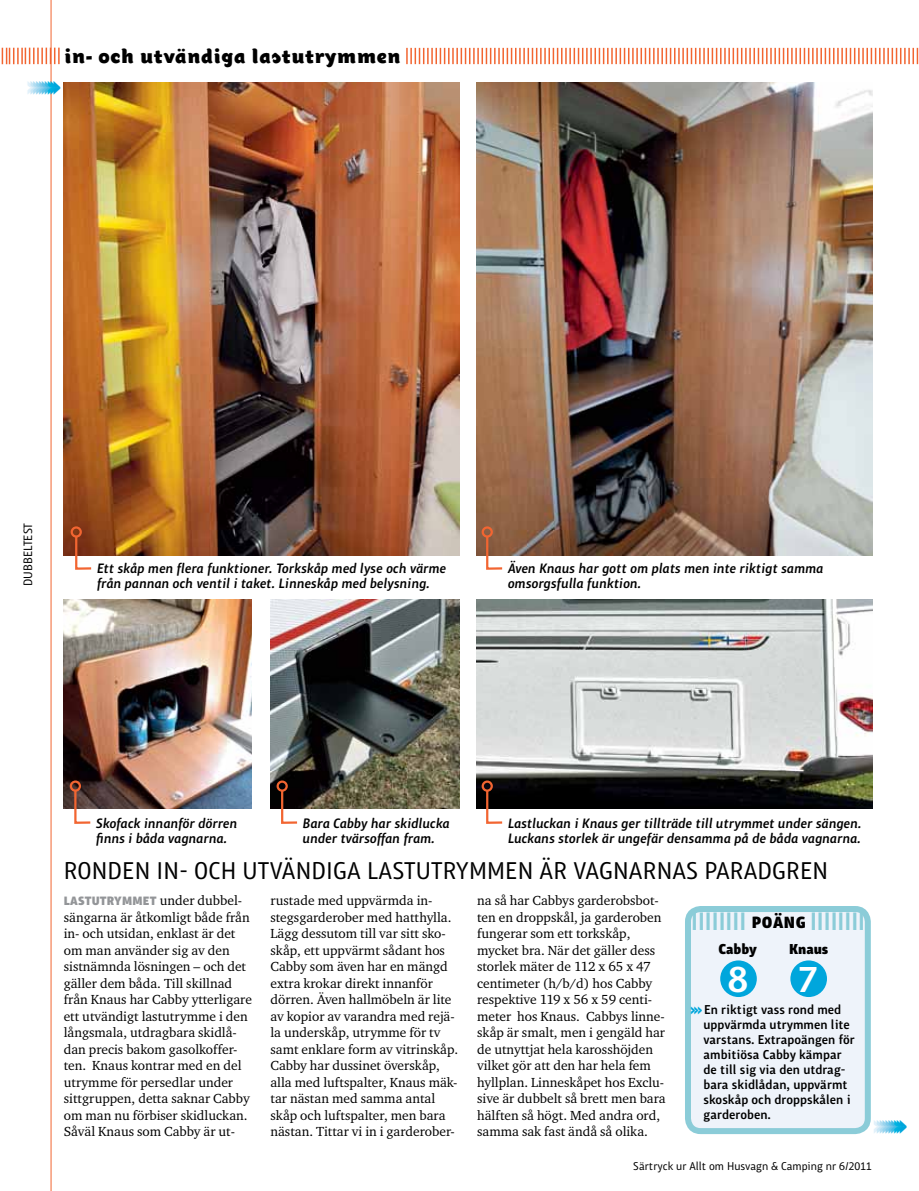
<style>
.page{position:relative;width:919px;height:1191px;background:#fff}
.page>*{position:absolute;margin:0;border:0;box-sizing:border-box;transform-origin:0 0}
.t1{font:500 36.75px "Chino ITC Pro";color:#fff}
.t2{font:500 24.9px "Chino ITC Pro";letter-spacing:-.025em;color:#8bccd8}
.t3{font:900 24.75px "Chino ITC Pro";color:#00a6dc}
.t4{font:24px "Chino ITC Pro";letter-spacing:.005em;color:#000}
.t5{font:900 19.5px "Chino Display ITC Pro";letter-spacing:.03em;color:#000}
.t6{font:900 16.05px "Chino ITC Pro";color:#000}
.t7{font:900 14.25px "Chino ITC Pro";color:#000}
.t8{font:13.5px/16.5px "Charter ITC";color:#000}
.t9{font:italic 500 13.5px/15px "Chino ITC Pro";color:#000}
.t10{font:500 12.75px/15px "Chino ITC Pro";color:#000}
.t11{font:900 12px "Chino ITC Pro";letter-spacing:.02em;color:#939598}
.t12{font:12px "Chino ITC Pro";color:#000}
.t13{font:11.25px "Chino ITC Pro";color:#000}
.s1{font-family:"Charter ITC";font-weight:400;font-size:13.5px;color:#000}
.s2{font-weight:900;font-size:14.25px;color:#00a6dc}
</style>
<div class="page">
<svg style="left:406px;top:48px;width:512px;height:16px"></svg>
<svg style="left:2px;top:48px;width:58px;height:16px"></svg>
<img style="left:64px;top:82px;width:395px;height:473px">
<img style="left:64px;top:600px;width:188px;height:208px">
<img style="left:270px;top:600px;width:189px;height:208px">
<img style="left:476px;top:600px;width:396px;height:208px">
<img style="left:476px;top:82px;width:396px;height:473px">
<svg style="left:74px;top:534px;width:19px;height:36px"></svg>
<div style="left:71px;top:526px;width:11px;height:11px;border:2px solid #f26531;border-radius:50%"></div>
<svg style="left:73px;top:788px;width:20px;height:36px"></svg>
<div style="left:70px;top:780px;width:11px;height:11px;border:2px solid #f26531;border-radius:50%"></div>
<svg style="left:280px;top:788px;width:19px;height:36px"></svg>
<div style="left:276px;top:780px;width:12px;height:11px;border:2px solid #f26531;border-radius:50%"></div>
<svg style="left:485px;top:788px;width:19px;height:36px"></svg>
<div style="left:481px;top:780px;width:12px;height:11px;border:2px solid #f26531;border-radius:50%"></div>
<svg style="left:485px;top:534px;width:19px;height:36px"></svg>
<div style="left:481px;top:526px;width:12px;height:11px;border:2px solid #f26531;border-radius:50%"></div>
<hr style="left:51px;top:0;width:1px;height:1191px;background:#f26531">
<div style="left:688px;top:909px;width:179px;height:222px;background:#eef3fa;border-radius:13px"></div>
<div style="left:685px;top:906px;width:185px;height:228px;border:6px solid #8bccd8;border-radius:13px"></div>
<div style="left:720px;top:960px;width:36px;height:37px;background:#00a6dc;border-radius:50%"></div>
<div style="left:790px;top:960px;width:36px;height:37px;background:#00a6dc;border-radius:50%"></div>
<h3 class="t5" style="left:64px;top:43px;width:338px">in- och utvändiga lastutrymmen</h3>
<h3 class="t3" style="left:53px;top:70px;width:9px">›</h3>
<p class="t12" style="left:21px;top:586px;width:65px;rotate:-90deg">DUBBELTEST</p>
<p class="t9" style="left:97px;top:561px;width:351px">Ett skåp men flera funktioner. Torkskåp med lyse och värme från pannan och ventil i taket. Linneskåp med belysning.</p>
<p class="t9" style="left:507px;top:561px;width:317px">Även Knaus har gott om plats men inte riktigt samma omsorgsfulla funktion.</p>
<p class="t9" style="left:96px;top:815px;width:143px">Skofack innanför dörren finns i båda vagnarna.</p>
<p class="t9" style="left:302px;top:815px;width:149px">Bara Cabby har skidlucka under tvärsoffan fram.</p>
<p class="t9" style="left:507px;top:815px;width:355px">Lastluckan i Knaus ger tillträde till utrymmet under sängen.<br>Luckans storlek är ungefär densamma på de båda vagnarna.</p>
<h3 class="t4" style="left:64px;top:856px;width:765px">RONDEN IN- OCH UTVÄNDIGA LASTUTRYMM EN ÄR VAGNARNAS PARADGREN</h3>
<p class="t11" style="left:64px;top:893px;width:180px">LASTUTRYMMET <span class="s1">under dubbel-</span></p>
<p class="t8" style="left:64px;top:908px;width:190px">sängarna är åtkomligt både från in- och utsidan, enklast är det om man använder sig av den sistnämnda lösningen – och det gäller dem båda. Till skillnad från Knaus har Cabby ytterligare ett utvändigt lastutrymme i den långsmala, utdragbara skidlå&shy;dan precis bakom gasolkoffer&shy;ten. Knaus kontrar med en del utrymme för persedlar under sittgruppen, detta saknar Cabby om man nu förbiser skidluckan.<br>Såväl Knaus som Cabby är ut-</p>
<p class="t8" style="left:270px;top:892px;width:189px">rustade med uppvärmda in&shy;stegsgarderober med hatthylla.<br>Lägg dessutom till var sitt sko&shy;skåp, ett uppvärmt sådant hos<br>Cabby som även har en mängd extra krokar direkt innanför dörren. Även hallmöbeln är lite av kopior av varandra med rejä&shy;la underskåp, utrymme för tv samt enklare form av vitrinskåp.<br>Cabby har dussinet överskåp, alla med luftspalter, Knaus mäk&shy;tar nästan med samma antal skåp och luftspalter, men bara nästan. Tittar vi in i garderober-</p>
<p class="t8" style="left:477px;top:892px;width:190px">na så har Cabbys garderobsbot&shy;ten en droppskål, ja garderoben fungerar som ett torkskåp, mycket bra. När det gäller dess storlek mäter de 112 x 65 x 47 centimeter (h/b/d) hos Cabby respektive 119 x 56 x 59 centi&shy;meter hos Knaus. Cabbys linne&shy;skåp är smalt, men i gengäld har de utnyttjat hela karosshöjden vilket gör att den har hela fem hyllplan. Linneskåpet hos Exclu&shy;sive är dubbelt så brett men bara hälften så högt. Med andra ord, samma sak fast ändå så olika.</p>
<h2 class="t2" style="left:690px;top:905px;width:57px">iiiiiiii</h2>
<h2 class="t2" style="left:809px;top:905px;width:57px">iiiiiiii</h2>
<p class="t7" style="left:718px;top:940px;width:40px">CABBY</p>
<p class="t7" style="left:789px;top:940px;width:41px">KNAUS</p>
<p class="t6" style="left:751px;top:913px;width:22px">POÄNG</p>
<h1 class="t1" style="left:728px;top:956px;width:21px">8</h1>
<h1 class="t1" style="left:798px;top:956px;width:21px">7</h1>
<p class="t10" style="left:703px;top:1002px;width:153px;text-indent:-13px"><span class="s2">›››</span> En riktigt vass rond med uppvärmda utrymmen lite varstans. Extrapoängen för ambitiösa Cabby kämpar de till sig via den utdrag&shy;bara skidlådan, uppvärmt skoskåp och droppskålen i garderoben.</p>
<p class="t13" style="left:633px;top:1159px;width:240px">SÄRTRYCK UR ALLT OM HUSVAGN &amp; CAMPING NR 6/2011</p>
<h3 class="t3" style="left:899px;top:1109px;width:9px">›</h3>
</div>
